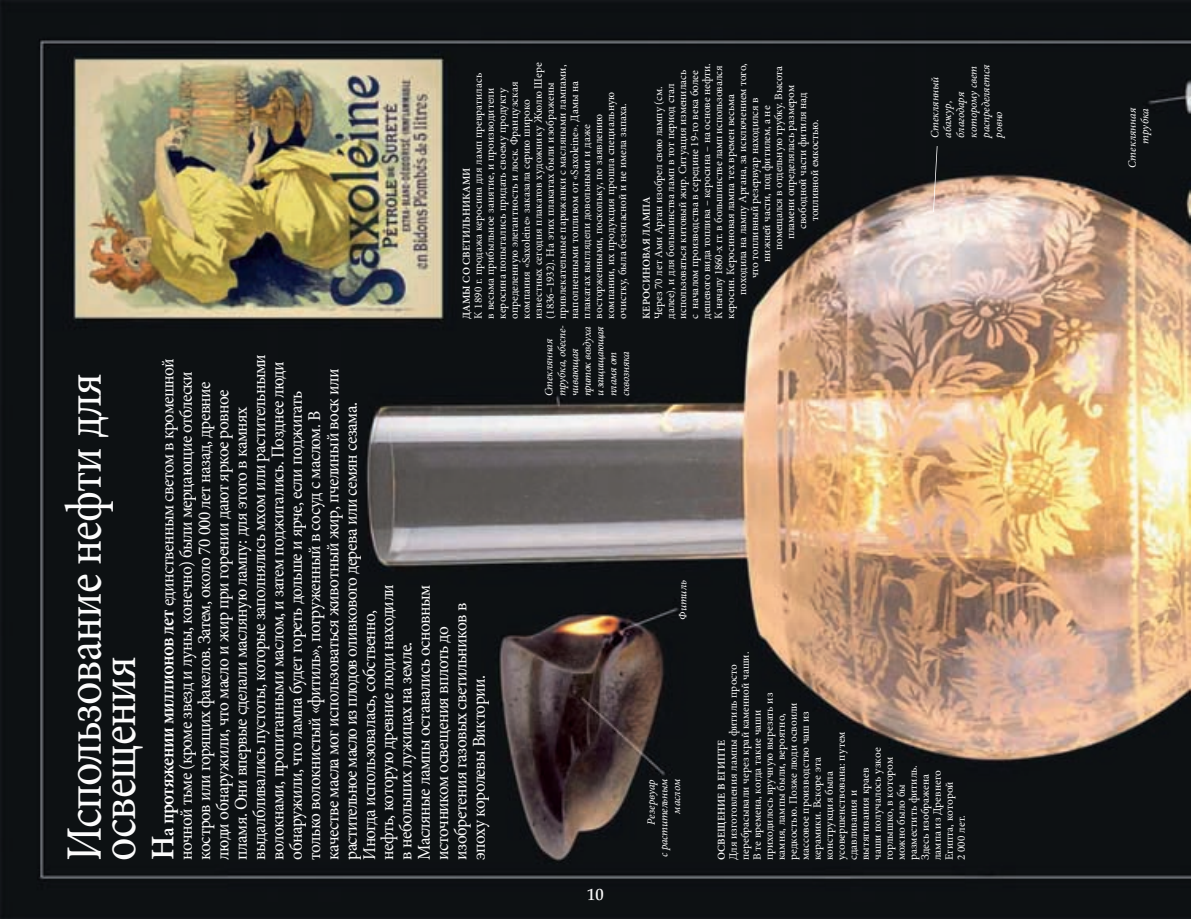
<style>
.page{position:relative;width:1191px;height:919px;background:#fff}
.page>*{position:absolute;margin:0;border:0;box-sizing:border-box;transform-origin:0 0}
.t1{font:51px "Minion Pro";letter-spacing:-.025em;color:#fcfcfc;scale:.9 1}
.t2{font:18px/18.3px "Minion Pro";letter-spacing:-.035em;color:#fcfcfc;scale:.96 1}
.t3{font:500 16.5px "Palatino LT Std";color:#fcfcfc}
.t4{font:11.25px/12px "Minion Pro";color:#fcfcfc}
.t5{font:italic 11.25px/12.8px "Minion Pro";letter-spacing:-.015em;color:#fcfcfc;text-align:right}
.t6{font:11.25px "Minion Pro";letter-spacing:-.02em;color:#fcfcfc}
.t7{font:600 10.5px "Minion Pro";letter-spacing:.01em;color:#fcfcfc}
.s1{font-weight:600;font-size:33px}
.s2{font-weight:600;font-size:19.5px}
</style>
<div class="page">
<img style="left:0;top:0;width:1190px;height:918px">
<svg style="left:933px;top:146px;width:4px;height:66px"></svg>
<h1 class="t1" style="left:65px;top:860px;width:544px;rotate:-90deg">Использование нефти для</h1>
<h1 class="t1" style="left:99px;top:860px;width:229px;rotate:-90deg">освещения</h1>
<p class="t4" style="left:473px;top:319px;width:258px;rotate:-90deg">К 1890 г. продажа керосина для ламп превратилась<br>в весьма прибыльное занятие, и производители керосина попытались придать своему продукту определенную элегантность и лоск. Французская компания «Saxoleine» заказала серию широко известных сегодня плакатов художнику Жюлю Шере (1836–1932). На этих плакатах были изображены привлекательные парижанки с масляными лампами, наполненными топливом от «Saxoleine». Дамы на плакатах выглядели довольными и даже восторженными, поскольку, по заявлению компании, их продукция прошла специальную очистку, была безопасной и не имела запаха.</p>
<p class="t7" style="left:460px;top:319px;width:152px;rotate:-90deg">ДАМЫ СО СВЕТИЛЬНИКАМИ</p>
<p class="t2" style="left:160px;top:859px;width:528px;rotate:-90deg"><span class="s1">Н</span><span class="s2">а протяжении миллионов лет</span> единственным светом в кромешной ночной тьме (кроме звезд и луны, конечно) были мерцающие отблески костров или горящих факелов. Затем, около 70 000 лет назад, древние люди обнаружили, что масло и жир при горении дают яркое ровное пламя. Они впервые сделали масляную лампу: для этого в камнях выдалбливались пустоты, которые заполнялись мхом или растительными волокнами, пропитанными маслом, и затем поджигались. Позднее люди обнаружили, что лампа будет гореть дольше и ярче, если поджигать только волокнистый «фитиль», погруженный в сосуд с маслом. В качестве масла мог использоваться животный жир, пчелиный воск или растительное масло из плодов оливкового дерева или семян сезама.<br>Иногда использовалась, собственно,<br>нефть, которую древние люди находили<br>в небольших лужицах на земле.<br>Масляные лампы оставались основным<br>источником освещения вплоть до<br>изобретения газовых светильников в<br>эпоху королевы Виктории.</p>
<p class="t5" style="left:544px;top:396px;width:73px;text-align:left;rotate:-90deg">Стеклянная трубка, обеспе&shy;чивающая приток воздуха и защищающая пламя от сквозняка</p>
<h3 class="t3" style="left:587px;top:884px;width:18px">10</h3>
<p class="t4" style="left:653px;top:319px;width:257px;rotate:-90deg">Через 70 лет Ами Арган изобрел свою лампу (см. далее), и для большинства ламп в тот период стал использоваться китовый жир. Ситуация изменилась с началом производства в середине 19-го века более дешевого вида топлива – керосина – на основе нефти.<br>К началу 1860-х гг. в большинстве ламп использовался керосин. Керосиновая лампа тех времен весьма</p>
<p class="t4" style="left:737px;top:295px;width:233px;rotate:-90deg">походила на лампу Аргана, за исключением того,</p>
<p class="t6" style="left:774px;top:250px;width:185px;rotate:-90deg">помещался в отдельную трубку. Высота</p>
<p class="t4" style="left:785px;top:239px;width:156px;rotate:-90deg">пламени определялась размером</p>
<p class="t4" style="left:797px;top:229px;width:138px;rotate:-90deg">свободной части фитиля над</p>
<p class="t4" style="left:749px;top:278px;width:182px;rotate:-90deg">что топливный резервуар находился в</p>
<p class="t4" style="left:761px;top:262px;width:157px;rotate:-90deg">нижней части, под фитилем, а не</p>
<p class="t4" style="left:809px;top:221px;width:103px;rotate:-90deg">топливной емкостью.</p>
<p class="t7" style="left:640px;top:319px;width:124px;rotate:-90deg">КЕРОСИНОВАЯ ЛАМПА</p>
<p class="t5" style="left:677px;top:619px;width:41px;rotate:-90deg">Фитиль</p>
<p class="t5" style="left:929px;top:137px;width:75px;text-align:left;rotate:-90deg">Стеклянный абажур, благодаря которому свет распределяется ровно</p>
<p class="t5" style="left:646px;top:856px;width:79px;rotate:-90deg">Резервуар<br>с растительным маслом</p>
<p class="t4" style="left:728px;top:860px;width:210px;rotate:-90deg">Для изготовления лампы фитиль просто перебрасывали через край каменной чаши.<br>В те времена, когда такие чаши приходилось вручную вырезать из<br>камня, лампы были, вероятно,<br>редкостью. Позже люди освоили<br>массовое производство чаш из<br>керамики. Вскоре эта<br>конструкция была<br>усовершенствована: путем<br>сдавливания и<br>вытягивания краев<br>чаши получалось узкое<br>горлышко, в котором<br>можно было бы<br>разместить фитиль.<br>Здесь изображена<br>лампа из Древнего<br>Египта, которой<br>2 000 лет.</p>
<p class="t7" style="left:715px;top:860px;width:121px;rotate:-90deg">ОСВЕЩЕНИЕ В ЕГИПТЕ</p>
<p class="t5" style="left:1126px;top:167px;width:61px;rotate:-90deg">Стеклянная трубка</p>
</div>
